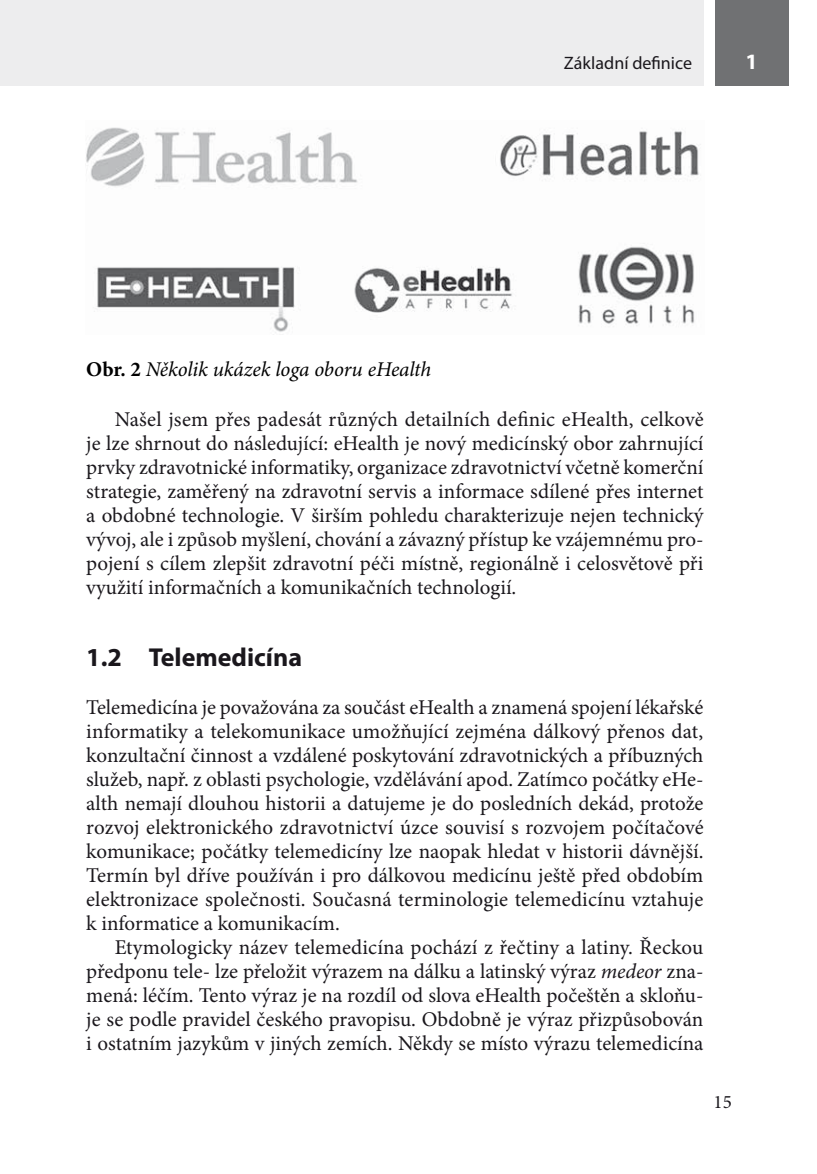
<style>
.page{position:relative;width:817px;height:1174px;background:#fff}
.page>*{position:absolute;margin:0;border:0;box-sizing:border-box;transform-origin:0 0}
.t1{font:700 26px "Myriad Pro";color:#1a171c}
.t2{font:700 22px "Myriad Pro";color:#fff}
.t3{font:21px/24px "Minion Pro";color:#1a171c;text-align:justify}
.t4{font:italic 21px "Minion Pro";letter-spacing:-.005em;color:#010000}
.t5{font:19px "Minion Pro";color:#1a171c}
.t6{font:18px "Myriad Pro";color:#1a171c}
.s1{font-weight:700;font-style:normal}
.s2{font-style:italic}
</style>
<div class="page">
<div style="left:0;top:0;width:703px;height:86px;background:#ededee"></div>
<div style="left:714px;top:0;width:74px;height:86px;background:#707173"></div>
<img style="left:86px;top:127px;width:615px;height:206px">
<p class="t6" style="left:563px;top:51px;width:130px">Základní definice</p>
<p class="t2" style="left:745px;top:47px;width:14px">1</p>
<p class="t4" style="left:86px;top:355px;width:346px"><span class="s1">Obr. 2</span> Několik ukázek loga oboru eHealth</p>
<p class="t3" style="left:86px;top:407px;width:618px;text-indent:28px">Našel jsem přes padesát různých detailních definic eHealth, celkově je lze shrnout do následující: eHealth je nový medicínský obor zahrnující prvky zdravotnické informatiky, organizace zdravotnictví včetně komerční strategie, zaměřený na zdravotní servis a informace sdílené přes internet a obdobné technologie. V širším pohledu charakterizuje nejen technický vývoj, ale i způsob myšlení, chování a závazný přístup ke vzájemnému pro&shy;pojení s cílem zlepšit zdravotní péči místně, regionálně i celosvětově při využití informačních a komunikačních technologií.</p>
<p class="t1" style="left:86px;top:640px;width:217px">1.2 Telemedicína</p>
<p class="t3" style="left:86px;top:695px;width:618px">Telemedicína je považována za součást eHealth a znamená spojení lékařské informatiky a telekomunikace umožňující zejména dálkový přenos dat, konzultační činnost a vzdálené poskytování zdravotnických a příbuzných služeb, např. z oblasti psychologie, vzdělávání apod. Zatímco počátky eHe&shy;alth nemají dlouhou historii a datujeme je do posledních dekád, protože rozvoj elektronického zdravotnictví úzce souvisí s rozvojem počítačové komunikace; počátky telemedicíny lze naopak hledat v historii dávnější.<br>Termín byl dříve používán i pro dálkovou medicínu ještě před obdobím elektronizace společnosti. Současná terminologie telemedicínu vztahuje k informatice a komunikacím.</p>
<p class="t3" style="left:86px;top:935px;width:618px;text-indent:28px">Etymologicky název telemedicína pochází z řečtiny a latiny. Řeckou předponu tele- lze přeložit výrazem na dálku a latinský výraz <span class="s2">medeor</span> zna&shy;mená: léčím. Tento výraz je na rozdíl od slova eHealth počeštěn a skloňu&shy;je se podle pravidel českého pravopisu. Obdobně je výraz přizpůsobován i ostatním jazykům v jiných zemích. Někdy se místo výrazu telemedicína</p>
<p class="t5" style="left:713px;top:1089px;width:20px">15</p>
</div>
